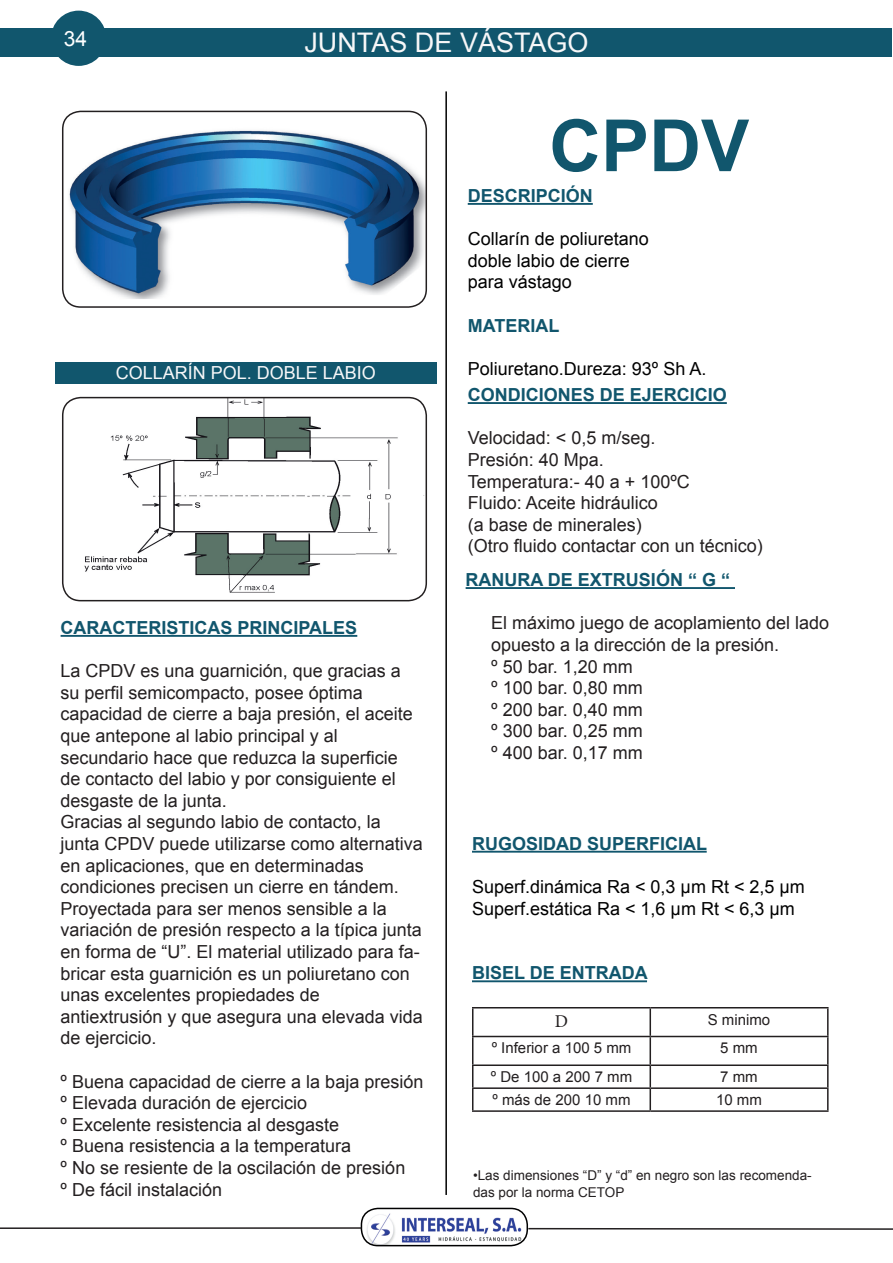
<style>
.page{position:relative;width:893px;height:1263px;background:#fff}
.page>*{position:absolute;margin:0;border:0;box-sizing:border-box;transform-origin:0 0}
.t1{font:700 72px "Arial";color:#11566d}
.t2{font:27px "Arial";color:#f7f7f8}
.t3{font:21px "Arial";color:#fff}
.t4{font:18px/21.6px "Arial";color:#231f20}
.t5{font:18px/21.6px "Arial";color:#000001}
.t6{font:700 18px "Arial";color:#11566d}
.t7{font:18px "Arial";color:#f7f7f8}
.t8{font:18px "Minion Pro";color:#231f20}
.t9{font:15px "Arial";color:#231f20}
.t10{font:13.5px/16.2px "Arial";color:#231f20}
</style>
<div class="page">
<img style="left:63px;top:119px;width:363px;height:180px">
<div style="left:62px;top:111px;width:365px;height:197px;border:2px solid #231f20;border-radius:18px"></div>
<div style="left:55px;top:362px;width:382px;height:21px;background:#11566d"></div>
<hr style="left:468px;top:203px;width:125px;height:2px;background:#11566d">
<hr style="left:61px;top:635px;width:296px;height:2px;background:#11566d">
<hr style="left:468px;top:402px;width:259px;height:2px;background:#11566d">
<hr style="left:466px;top:587px;width:269px;height:2px;background:#11566d">
<hr style="left:472px;top:851px;width:235px;height:2px;background:#11566d">
<hr style="left:472px;top:980px;width:175px;height:2px;background:#11566d">
<hr style="left:472px;top:1007px;width:178px;height:1px;background:#231f20">
<hr style="left:650px;top:1007px;width:179px;height:1px;background:#231f20">
<hr style="left:649px;top:1008px;width:2px;height:28px;background:#231f20">
<hr style="left:827px;top:1008px;width:2px;height:28px;background:#231f20">
<hr style="left:472px;top:1036px;width:178px;height:1px;background:#231f20">
<hr style="left:650px;top:1036px;width:179px;height:1px;background:#231f20">
<hr style="left:649px;top:1037px;width:2px;height:27px;background:#231f20">
<hr style="left:827px;top:1037px;width:2px;height:27px;background:#231f20">
<hr style="left:472px;top:1064px;width:178px;height:2px;background:#231f20">
<hr style="left:650px;top:1064px;width:179px;height:2px;background:#231f20">
<hr style="left:649px;top:1066px;width:2px;height:21px;background:#231f20">
<hr style="left:827px;top:1066px;width:2px;height:21px;background:#231f20">
<hr style="left:472px;top:1087px;width:178px;height:2px;background:#231f20">
<svg style="left:472px;top:1008px;width:1px;height:102px"></svg>
<hr style="left:650px;top:1087px;width:179px;height:2px;background:#231f20">
<hr style="left:649px;top:1089px;width:2px;height:21px;background:#231f20">
<hr style="left:827px;top:1089px;width:2px;height:21px;background:#231f20">
<hr style="left:472px;top:1110px;width:178px;height:2px;background:#231f20">
<hr style="left:650px;top:1110px;width:179px;height:2px;background:#231f20">
<div style="left:1px;top:28px;width:891px;height:29px;background:#11566d"></div>
<img style="left:63px;top:398px;width:361px;height:203px">
<div style="left:62px;top:397px;width:365px;height:204px;border:2px solid #231f20;border-radius:18px"></div>
<hr style="left:445px;top:91px;width:2px;height:1104px;background:#000001">
<div style="left:51px;top:11px;width:55px;height:55px;background:#11566d;border-radius:50%"></div>
<img style="left:362px;top:1210px;width:165px;height:35px">
<div style="left:361px;top:1208px;width:167px;height:38px;border:2px solid #000001;border-radius:16px"></div>
<hr style="left:0;top:1227px;width:361px;height:2px;background:#231f20">
<hr style="left:528px;top:1228px;width:365px;height:2px;background:#231f20">
<p class="t3" style="left:64px;top:25px;width:25px">34</p>
<h2 class="t2" style="left:304px;top:25px;width:286px">JUNTAS DE VÁSTAGO</h2>
<p class="t7" style="left:116px;top:361px;width:262px">COLLARÍN POL. DOBLE LABIO</p>
<h1 class="t1" style="left:549px;top:98px;width:202px">CPDV</h1>
<p class="t6" style="left:468px;top:184px;width:127px">DESCRIPCIÓN</p>
<p class="t5" style="left:468px;top:228px;width:183px">Collarín de poliuretano doble labio de cierre para vástago</p>
<p class="t6" style="left:468px;top:313px;width:93px">MATERIAL</p>
<p class="t5" style="left:468px;top:358px;width:240px">Poliuretano.Dureza: 93º Sh A.</p>
<p class="t6" style="left:61px;top:616px;width:298px">CARACTERISTICAS PRINCIPALES</p>
<p class="t4" style="left:61px;top:660px;width:364px">La CPDV es una guarnición, que gracias a su perfil semicompacto, posee óptima capacidad de cierre a baja presión, el aceite que antepone al labio principal y al secundario hace que reduzca la superficie<br>de contacto del labio y por consiguiente el desgaste de la junta.<br>Gracias al segundo labio de contacto, la junta CPDV puede utilizarse como alternativa en aplicaciones, que en determinadas condiciones precisen un cierre en tándem.<br>Proyectada para ser menos sensible a la variación de presión respecto a la típica junta en forma de “U”. El material utilizado para fa&shy;bricar esta guarnición es un poliuretano con unas excelentes propiedades de antiextrusión y que asegura una elevada vida de ejercicio.</p>
<p class="t4" style="left:61px;top:1071px;width:364px">º Buena capacidad de cierre a la baja presión º Elevada duración de ejercicio<br>º Excelente resistencia al desgaste<br>º Buena resistencia a la temperatura<br>º No se resiente de la oscilación de presión<br>º De fácil instalación</p>
<p class="t6" style="left:468px;top:383px;width:261px">CONDICIONES DE EJERCICIO</p>
<p class="t4" style="left:468px;top:427px;width:297px">Velocidad: &lt; 0,5 m/seg.<br>Presión: 40 Mpa.<br>Temperatura:- 40 a + 100ºC<br>Fluido: Aceite hidráulico<br>(a base de minerales)<br>(Otro fluido contactar con un técnico)</p>
<p class="t6" style="left:466px;top:568px;width:266px">RANURA DE EXTRUSIÓN “ G “</p>
<p class="t4" style="left:491px;top:612px;width:340px">El máximo juego de acoplamiento del lado opuesto a la dirección de la presión.<br>º 50 bar. 1,20 mm<br>º 100 bar. 0,80 mm<br>º 200 bar. 0,40 mm<br>º 300 bar. 0,25 mm<br>º 400 bar. 0,17 mm</p>
<p class="t6" style="left:472px;top:831px;width:237px">RUGOSIDAD SUPERFICIAL</p>
<p class="t5" style="left:472px;top:876px;width:334px">Superf.dinámica Ra &lt; 0,3 μm Rt &lt; 2,5 μm<br>Superf.estática Ra &lt; 1,6 μm Rt &lt; 6,3 μm</p>
<p class="t6" style="left:472px;top:961px;width:177px">BISEL DE ENTRADA</p>
<p class="t8" style="left:555px;top:1009px;width:15px">D</p>
<p class="t9" style="left:708px;top:1009px;width:64px">S minimo</p>
<p class="t9" style="left:492px;top:1038px;width:141px">º Inferior a 100 5 mm</p>
<p class="t9" style="left:720px;top:1038px;width:39px">5 mm</p>
<p class="t9" style="left:491px;top:1067px;width:143px">º De 100 a 200 7 mm</p>
<p class="t9" style="left:720px;top:1067px;width:39px">7 mm</p>
<p class="t9" style="left:492px;top:1090px;width:140px">º más de 200 10 mm</p>
<p class="t9" style="left:716px;top:1090px;width:47px">10 mm</p>
<p class="t10" style="left:473px;top:1167px;width:340px">•Las dimensiones “D” y “d” en negro son las recomenda&shy;das por la norma CETOP</p>
</div>
